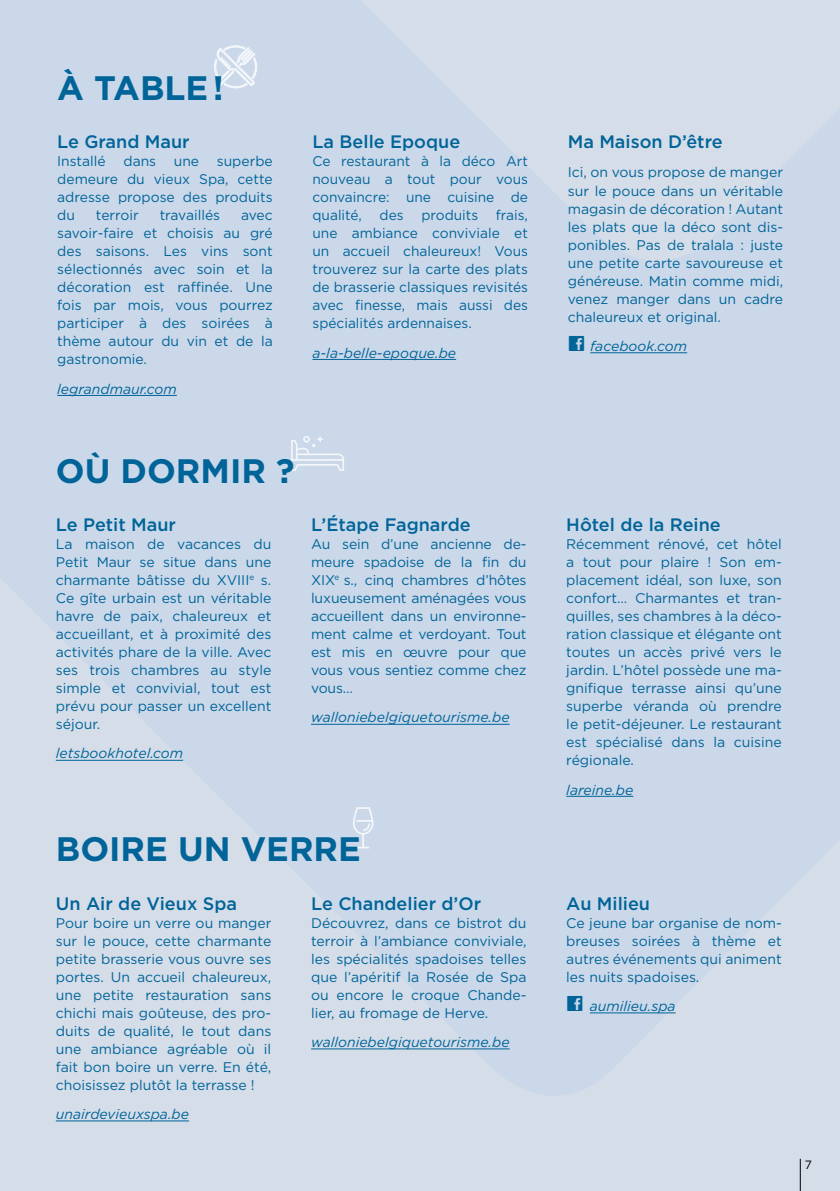
<style>
.page{position:relative;width:840px;height:1191px;background:#fff}
.page>*{position:absolute;margin:0;border:0;box-sizing:border-box;transform-origin:0 0}
.t1{font:700 34px "Gotham";color:#006499}
.t2{font:500 18px "Gotham";color:#006499}
.t3{font:14px/18px "Gotham";color:#006499;text-align:justify}
.t4{font:italic 14px "Gotham";color:#006499}
.t5{font:12px "Gotham";color:#000}
.s1{font-family:"Social Iconby BRIANQC";font-style:normal;font-size:20px}
</style>
<div class="page">
<div style="left:0;top:0;width:839px;height:1191px;background:#cbd8e9"></div>
<hr style="left:57px;top:395px;width:120px;height:1px;background:#006499">
<hr style="left:312px;top:359px;width:144px;height:1px;background:#006499">
<hr style="left:590px;top:352px;width:96px;height:1px;background:#006499">
<svg style="left:214px;top:45px;width:43px;height:43px"></svg>
<svg style="left:353px;top:807px;width:21px;height:42px"></svg>
<hr style="left:56px;top:760px;width:127px;height:1px;background:#006499">
<hr style="left:311px;top:724px;width:198px;height:1px;background:#006499">
<hr style="left:566px;top:796px;width:67px;height:1px;background:#006499">
<svg style="left:291px;top:436px;width:53px;height:35px"></svg>
<hr style="left:56px;top:1120px;width:133px;height:1px;background:#006499">
<hr style="left:311px;top:1048px;width:198px;height:1px;background:#006499">
<hr style="left:589px;top:1012px;width:86px;height:1px;background:#006499">
<hr style="left:799px;top:1158px;width:1px;height:33px;background:#000">
<h1 class="t1" style="left:57px;top:65px;width:168px">À TABLE !</h1>
<p class="t2" style="left:57px;top:130px;width:134px">Le Grand Maur</p>
<p class="t3" style="left:57px;top:152px;width:50px">Installé</p>
<p class="t3" style="left:123px;top:152px;width:34px">dans</p>
<p class="t3" style="left:174px;top:152px;width:27px">une</p>
<p class="t3" style="left:57px;top:152px;width:217px;text-indent:159px">superbe demeure du vieux Spa, cette adresse propose des produits du</p>
<p class="t3" style="left:96px;top:206px;width:44px">terroir</p>
<p class="t3" style="left:159px;top:206px;width:62px">travaillés</p>
<p class="t3" style="left:57px;top:206px;width:217px;text-indent:184px">avec savoir-faire et choisis au gré des saisons. Les vins sont sélectionnés avec soin et la décoration est raffinée. Une fois par mois, vous pourrez participer à des soirées à thème autour du vin et de la gastronomie.</p>
<p class="t4" style="left:57px;top:380px;width:121px">legrandmaur.com</p>
<p class="t2" style="left:312px;top:130px;width:149px">La Belle Epoque</p>
<p class="t3" style="left:312px;top:152px;width:217px">Ce restaurant à la déco Art nouveau a tout pour vous convaincre: une cuisine de qualité,</p>
<p class="t3" style="left:312px;top:206px;width:217px;text-indent:183px">frais, une ambiance conviviale et un accueil chaleureux! Vous trouverez sur la carte des plats de brasserie classiques revisités avec finesse, mais aussi des spécialités ardennaises.</p>
<p class="t4" style="left:312px;top:344px;width:145px">a-la-belle-epoque.be</p>
<p class="t3" style="left:379px;top:206px;width:26px">des</p>
<p class="t3" style="left:421px;top:206px;width:58px">produits</p>
<h1 class="t1" style="left:56px;top:448px;width:240px">OÙ DORMIR ?</h1>
<p class="t2" style="left:56px;top:513px;width:122px">Le Petit Maur</p>
<p class="t3" style="left:56px;top:535px;width:217px">La maison de vacances du Petit Maur se situe dans une charmante bâtisse du XVIII<sup>e</sup> s.<br>Ce gîte urbain est un véritable havre de paix, chaleureux et accueillant, et à proximité des activités phare de la ville. Avec ses trois chambres au style simple et convivial, tout est prévu pour passer un excellent séjour.</p>
<p class="t4" style="left:56px;top:744px;width:129px">letsbookhotel.com</p>
<p class="t2" style="left:311px;top:513px;width:161px">L’Étape Fagnarde</p>
<p class="t3" style="left:311px;top:535px;width:217px">Au sein d’une ancienne de&shy;meure spadoise de la fin du XIX<sup>e</sup> s., cinq chambres d’hôtes luxueusement aménagées vous accueillent dans un environne&shy;ment calme et verdoyant. Tout est mis en œuvre pour que vous vous sentiez comme chez vous…</p>
<p class="t4" style="left:311px;top:708px;width:200px">walloniebelgiquetourisme.be</p>
<h1 class="t1" style="left:56px;top:826px;width:306px">BOIRE UN VERRE</h1>
<p class="t2" style="left:56px;top:891px;width:183px">Un Air de Vieux Spa</p>
<p class="t3" style="left:56px;top:913px;width:217px">Pour boire un verre ou manger sur le pouce, cette charmante petite brasserie vous ouvre ses portes. Un accueil chaleureux, une petite restauration sans chichi mais goûteuse, des pro&shy;duits de qualité, le tout dans une ambiance agréable où il fait bon boire un verre. En été, choisissez plutôt la terrasse !</p>
<p class="t4" style="left:56px;top:1105px;width:135px">unairdevieuxspa.be</p>
<p class="t2" style="left:311px;top:891px;width:171px">Le Chandelier d’Or</p>
<p class="t3" style="left:311px;top:913px;width:217px">Découvrez, dans ce bistrot du terroir à l’ambiance conviviale, les spécialités spadoises telles que l’apéritif la Rosée de Spa ou encore le croque Chande&shy;lier, au fromage de Herve.</p>
<p class="t4" style="left:311px;top:1033px;width:200px">walloniebelgiquetourisme.be</p>
<p class="t2" style="left:567px;top:130px;width:156px">Ma Maison D’être</p>
<p class="t3" style="left:567px;top:163px;width:217px">Ici, on vous propose de manger sur le pouce dans un véritable magasin de décoration ! Autant les plats que la déco sont dis&shy;ponibles. Pas de tralala : juste une petite carte savoureuse et généreuse. Matin comme midi, venez manger dans un cadre chaleureux et original.</p>
<p class="t4" style="left:567px;top:337px;width:121px"><span class="s1">w</span> facebook.com</p>
<p class="t2" style="left:566px;top:513px;width:156px">Hôtel de la Reine</p>
<p class="t3" style="left:566px;top:535px;width:217px">Récemment rénové, cet hôtel a tout pour plaire ! Son em&shy;placement idéal, son luxe, son confort… Charmantes et tran&shy;quilles, ses chambres à la déco&shy;ration classique et élégante ont toutes un accès privé vers le jardin. L’hôtel possède une ma&shy;gnifique terrasse ainsi qu’une superbe véranda où prendre le petit-déjeuner. Le restaurant est spécialisé dans la cuisine régionale.</p>
<p class="t4" style="left:566px;top:780px;width:68px">lareine.be</p>
<p class="t2" style="left:566px;top:891px;width:85px">Au Milieu</p>
<p class="t3" style="left:566px;top:913px;width:217px">Ce jeune bar organise de nom&shy;breuses soirées à thème et autres événements qui animent les nuits spadoises.</p>
<p class="t4" style="left:566px;top:997px;width:111px"><span class="s1">w</span> aumilieu.spa</p>
<p class="t5" style="left:804px;top:1156px;width:9px">7</p>
</div>
